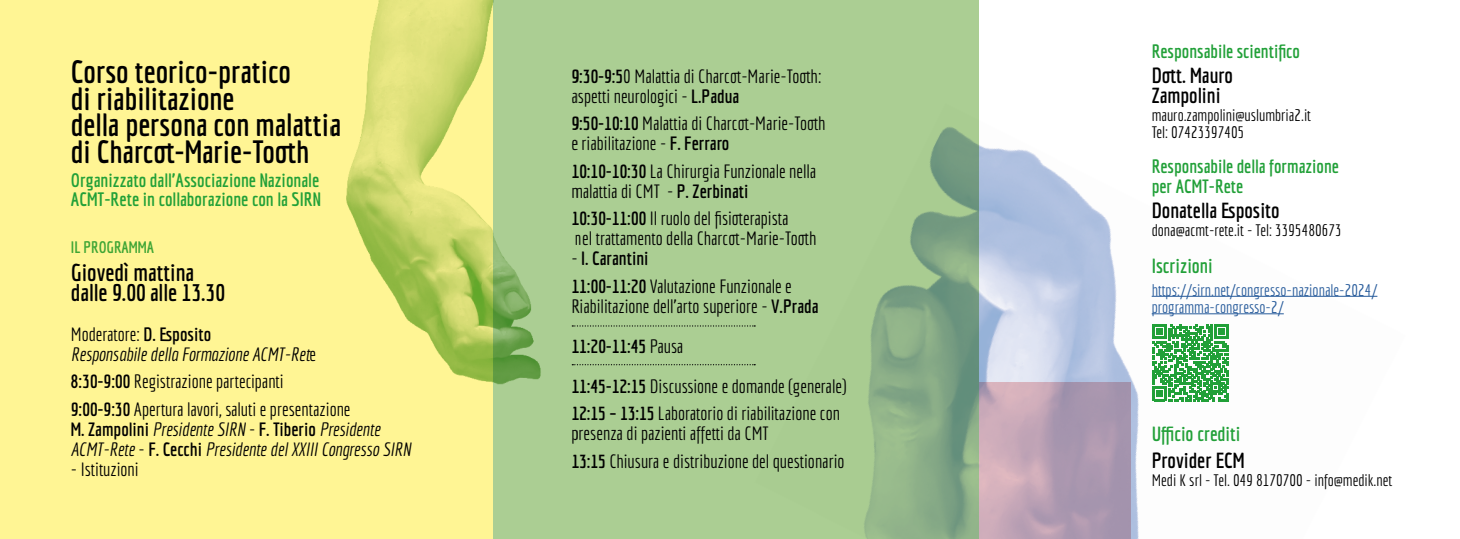
<style>
.page{position:relative;width:1460px;height:539px;background:#fff}
.page>*{position:absolute;margin:0;border:0;box-sizing:border-box;transform-origin:0 0}
.t1{font:700 31.5px/26.5px "Economica";color:#000}
.t2{font:700 23.75px/20px "Economica";color:#000}
.t3{font:700 21.25px/20px "Economica";color:#000}
.t4{font:700 20px "Economica";color:#21a038}
.t5{font:700 19px/19px "Economica";color:#21a038}
.t6{font:18.75px/20px "Economica";color:#000}
.t7{font:italic 18.75px/20px "Economica";color:#000}
.t8{font:700 18.75px/20px "Economica";color:#21a038}
.t9{font:16.25px/17.5px "Economica";color:#000}
.t10{font:16.25px/17.5px "Economica";color:#275b9b}
.t11{font:700 16.25px "Economica";color:#3fa535}
.s1{font-style:normal}
.s2{font-weight:700;font-style:normal}
.s3{font-weight:700}
</style>
<div class="page">
<div style="left:493px;top:0;width:486px;height:539px;background:#abce93"></div>
<div style="left:0;top:0;width:493px;height:539px;background:#fff594"></div>
<img style="left:346px;top:0;width:195px;height:385px">
<img style="left:755px;top:127px;width:623px;height:412px">
<svg style="left:979px;top:382px;width:151px;height:157px;background:#b89fb3"></svg>
<svg style="left:572px;top:325px;width:183px;height:1px"></svg>
<svg style="left:572px;top:364px;width:183px;height:1px"></svg>
<hr style="left:1152px;top:296px;width:225px;height:1px;background:#275b9b">
<hr style="left:1152px;top:313px;width:132px;height:1px;background:#275b9b">
<svg style="left:1152px;top:324px;width:77px;height:77px"></svg>
<h1 class="t1" style="left:71px;top:58px;width:271px">Corso teorico-pratico<br>di riabilitazione<br>della persona con malattia di Charcot-Marie-Tooth</h1>
<p class="t5" style="left:71px;top:170px;width:252px">Organizzato dall’Associazione Nazionale<br>ACMT-Rete in collaborazione con la SIRN</p>
<p class="t11" style="left:71px;top:238px;width:85px">IL PROGRAMMA</p>
<p class="t2" style="left:71px;top:262px;width:156px">Giovedì mattina dalle 9.00 alle 13.30</p>
<p class="t7" style="left:71px;top:324px;width:247px"><span class="s1">Moderatore:</span> <span class="s2">D. Esposito<br></span>Responsabile della Formazione ACMT-Ret<span class="s1">e</span></p>
<p class="t6" style="left:71px;top:368px;width:281px;line-height:27.5px"><span class="s3">8:30-9:00</span> Registrazione partecipanti<br><span class="s3">9:00-9:30</span> Apertura lavori, saluti e presentazione</p>
<p class="t7" style="left:71px;top:419px;width:342px"><span class="s2">M. Zampolini</span> Presidente SIRN <span class="s1">-</span> <span class="s2">F. Tiberio</span> Presidente<br>ACMT-Rete <span class="s1">-</span> <span class="s2">F. Cecchi</span> Presidente del XXIII Congresso SIRN</p>
<p class="t6" style="left:71px;top:459px;width:69px">- Istituzioni</p>
<p class="t6" style="left:571px;top:66px;width:251px"><span class="s3">9:30-9:5</span>0 Malattia di Charcot-Marie-Tooth: aspetti neurologici - <span class="s3">L.Padua</span></p>
<p class="t6" style="left:571px;top:113px;width:256px"><span class="s3">9:50-10:10</span> Malattia di Charcot-Marie-Tooth e riabilitazione - <span class="s3">F. Ferraro</span></p>
<p class="t6" style="left:571px;top:161px;width:246px"><span class="s3">10:10-10:30</span> La Chirurgia Funzionale nella malattia di CMT - <span class="s3">P. Zerbinati</span></p>
<p class="t6" style="left:571px;top:208px;width:246px"><span class="s3">10:30-11:00</span> Il ruolo del fisioterapista<br>nel trattamento della Charcot-Marie-Tooth</p>
<p class="t6" style="left:571px;top:244px;width:222px;line-height:27.5px">- <span class="s3">I. Carantini<br>11:00-11:20</span> Valutazione Funzionale e</p>
<p class="t6" style="left:571px;top:286px;width:277px;line-height:40px">Riabilitazione dell’arto superiore - <span class="s3">V.Prada<br>11:20-11:45</span> Pausa<br><span class="s3">11:45-12:15</span> Discussione e domande (generale)</p>
<p class="t6" style="left:571px;top:403px;width:270px"><span class="s3">12:15 – 13:15</span> Laboratorio di riabilitazione con presenza di pazienti affetti da CMT</p>
<p class="t6" style="left:571px;top:451px;width:275px"><span class="s3">13:15</span> Chiusura e distribuzione del questionario</p>
<p class="t8" style="left:1152px;top:41px;width:150px">Responsabile scientifico</p>
<p class="t3" style="left:1152px;top:65px;width:83px">Dott. Mauro<br>Zampolini</p>
<p class="t9" style="left:1152px;top:106px;width:161px">mauro.zampolini@uslumbria2.it<br>Tel: 07423397405</p>
<p class="t8" style="left:1152px;top:156px;width:189px">Responsabile della formazione per ACMT-Rete</p>
<p class="t3" style="left:1152px;top:200px;width:130px">Donatella Esposito</p>
<p class="t9" style="left:1152px;top:221px;width:192px">dona@acmt-rete.it - Tel: 3395480673</p>
<p class="t4" style="left:1152px;top:254px;width:63px">Iscrizioni</p>
<p class="t10" style="left:1152px;top:281px;width:227px">https://sirn.net/congresso-nazionale-2024/ programma-congresso-2/</p>
<p class="t4" style="left:1152px;top:422px;width:90px">Ufficio crediti</p>
<p class="t3" style="left:1152px;top:450px;width:94px">Provider ECM</p>
<p class="t9" style="left:1152px;top:471px;width:242px">Medi K srl - Tel. 049 8170700 - info@medik.net</p>
</div>
